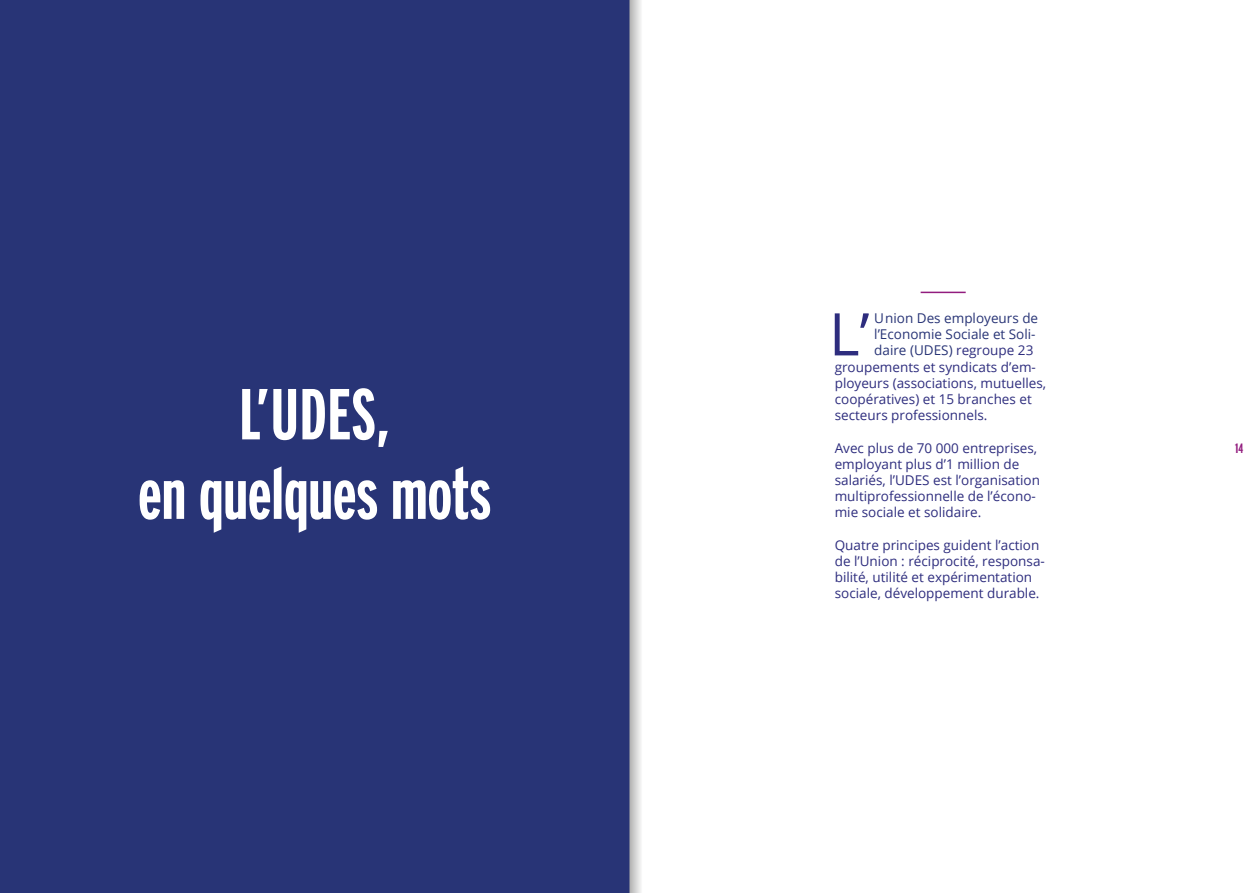
<style>
.page{position:relative;width:1259px;height:893px;background:#fff}
.page>*{position:absolute;margin:0;border:0;box-sizing:border-box;transform-origin:0 0}
.t1{font:700 extra-condensed 72px/79.5px "Interstate";letter-spacing:-.01em;color:#fff;text-align:center}
.t2{font:58.95px "Open Sans";color:#2e2d7e}
.t3{font:13.5px/16.2px "Open Sans";color:#2e2d7e}
.t4{font:13.5px "Open Sans";color:#283476}
.t5{font:700 extra-condensed 13.5px "Interstate";color:#921c7e}
.s1{color:#2e2d7e}
</style>
<div class="page">
<div style="left:0;top:0;width:629px;height:893px;background:#283476"></div>
<hr style="left:920px;top:292px;width:45px;height:1px;background:#921c7e">
<svg style="left:629px;top:0;width:12px;height:893px;background:#c2c3c8"></svg>
<h1 class="t1" style="left:138px;top:374px;width:355px">L’UDES,<br>en quelques mots</h1>
<h2 class="t2" style="left:829px;top:294px;width:42px">L’</h2>
<p class="t4" style="left:874px;top:309px;width:165px">Union Des employeurs de</p>
<p class="t4" style="left:874px;top:325px;width:163px">l’Economie Sociale et Soli-</p>
<p class="t4" style="left:874px;top:341px;width:161px">daire (UDES) <span class="s1">regroupe 23</span></p>
<p class="t3" style="left:834px;top:358px;width:203px">groupements et syndicats d’em-</p>
<p class="t3" style="left:834px;top:374px;width:213px">ployeurs (associations, mutuelles,</p>
<p class="t3" style="left:834px;top:391px;width:199px">coopératives) et 15 branches et</p>
<p class="t3" style="left:834px;top:407px;width:154px">secteurs professionnels.</p>
<p class="t3" style="left:834px;top:439px;width:207px">Avec plus de 70 000 entreprises, employant plus d’1 million de salariés, l’UDES est l’organisation multiprofessionnelle de l’écono&shy;mie sociale et solidaire.</p>
<p class="t3" style="left:834px;top:536px;width:212px">Quatre principes guident l’action de l’Union : réciprocité, responsa&shy;bilité, utilité et expérimentation sociale, développement durable.</p>
<p class="t5" style="left:1235px;top:440px;width:9px">14</p>
</div>
